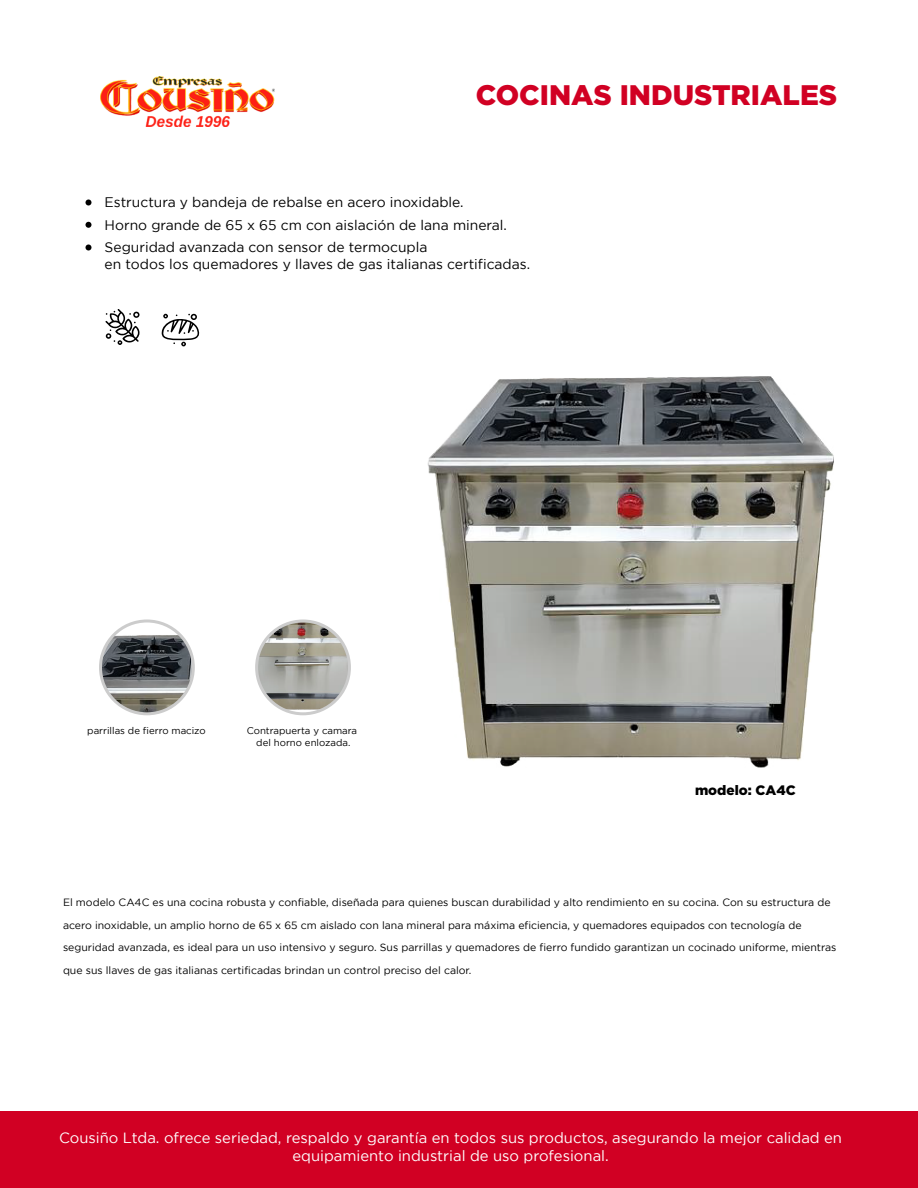
<style>
.page{position:relative;width:918px;height:1188px;background:#fff}
.page>*{position:absolute;margin:0;border:0;box-sizing:border-box;transform-origin:0 0}
.t1{font:900 28.2px "Gotham";color:#d10023}
.t2{font:14.85px/18px "Gotham";color:#fff;text-align:center}
.t3{font:13.8px/22.5px "Gotham";color:#000}
.t4{font:900 13.65px "Gotham";color:#000}
.t5{font:10.5px/22.5px "Gotham";color:#000}
.t6{font:9.6px/12px "Gotham";color:#000;text-align:center}
</style>
<div class="page">
<img style="left:427px;top:376px;width:407px;height:392px">
<div style="left:0;top:1112px;width:918px;height:76px;background:#d10023"></div>
<img style="left:100px;top:76px;width:175px;height:51px">
<img style="left:100px;top:626px;width:92px;height:88px">
<div style="left:99px;top:620px;width:96px;height:95px;border:3px solid #ccc;border-radius:50%"></div>
<img style="left:257px;top:621px;width:92px;height:93px;border-radius:46px">
<div style="left:255px;top:620px;width:96px;height:95px;border:3px solid #ccc;border-radius:50%"></div>
<svg style="left:162px;top:314px;width:37px;height:32px"></svg>
<svg style="left:105px;top:309px;width:35px;height:36px"></svg>
<svg style="left:86px;top:200px;width:6px;height:6px"></svg>
<svg style="left:86px;top:222px;width:6px;height:6px"></svg>
<svg style="left:86px;top:244px;width:6px;height:6px"></svg>
<h1 class="t1" style="left:476px;top:78px;width:363px">COCINAS INDUSTRIALES</h1>
<h3 class="t3" style="left:105px;top:191px;width:404px">Estructura y bandeja de rebalse en acero inoxidable.<br>Horno grande de 65 x 65 cm con aislación de lana mineral.<br>Seguridad avanzada con sensor de termocupla</h3>
<h3 class="t3" style="left:105px;top:253px;width:427px">en todos los quemadores y llaves de gas italianas certificadas.</h3>
<p class="t6" style="left:87px;top:724px;width:120px">parrillas de fierro macizo</p>
<p class="t6" style="left:247px;top:724px;width:112px">Contrapuerta y camara del horno enlozada.</p>
<h3 class="t4" style="left:695px;top:782px;width:102px">modelo: CA4C</h3>
<p class="t5" style="left:63px;top:891px;width:775px">El modelo CA4C es una cocina robusta y confiable, diseñada para quienes buscan durabilidad y alto rendimiento en su cocina. Con su estructura de acero inoxidable, un amplio horno de 65 x 65 cm aislado con lana mineral para máxima eficiencia, y quemadores equipados con tecnología de seguridad avanzada, es ideal para un uso intensivo y seguro. Sus parrillas y quemadores de fierro fundido garantizan un cocinado uniforme, mientras que sus llaves de gas italianas certificadas brindan un control preciso del calor.</p>
<h2 class="t2" style="left:59px;top:1128px;width:785px">Cousiño Ltda. ofrece seriedad, respaldo y garantía en todos sus productos, asegurando la mejor calidad en equipamiento industrial de uso profesional.</h2>
</div>
